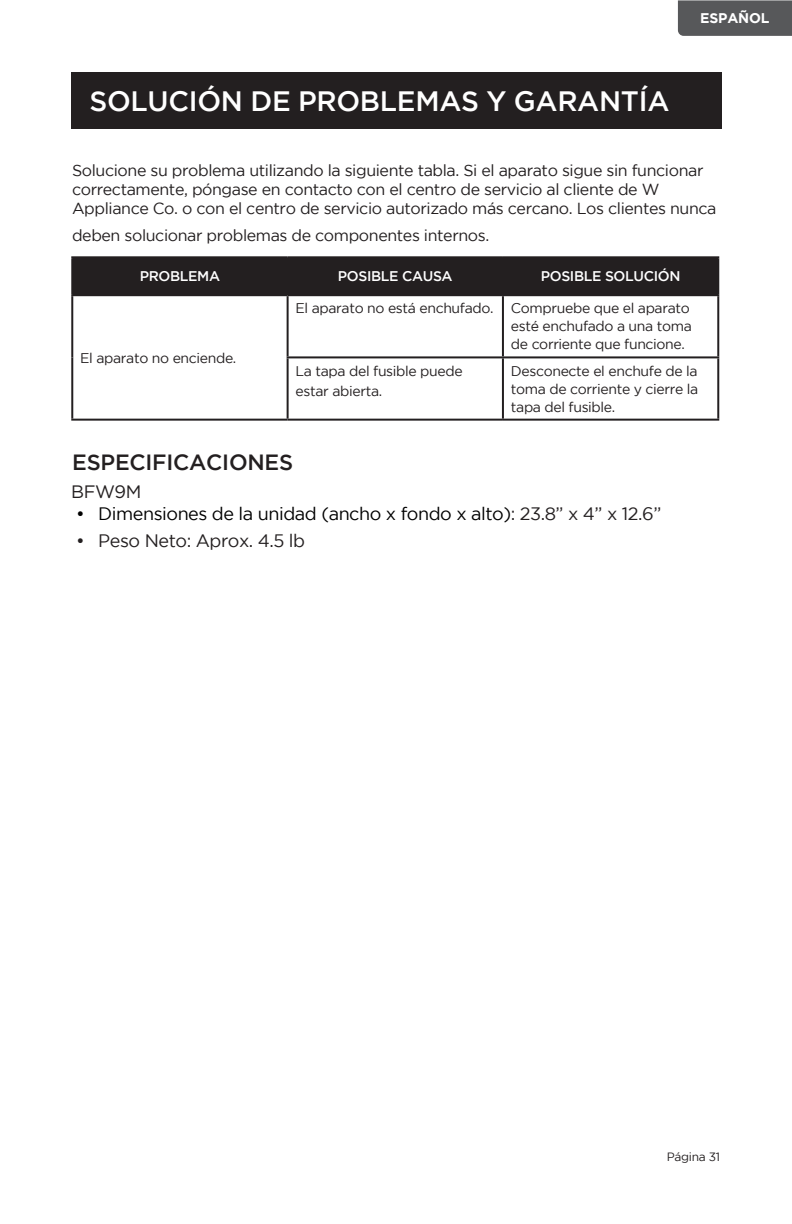
<style>
.page{position:relative;width:792px;height:1224px;background:#fff}
.page>*{position:absolute;margin:0;border:0;box-sizing:border-box;transform-origin:0 0}
.t1{font:500 28px "Gotham";letter-spacing:-.01em;color:#fff}
.t2{font:500 22px "Gotham";letter-spacing:-.01em;color:#231f20}
.t3{font:18px "Gotham";letter-spacing:-.025em;color:#000}
.t4{font:18px "Gotham";letter-spacing:-.025em;color:#231f20}
.t5{font:18px "Gotham";letter-spacing:-.025em;color:#231f20}
.t6{font:16px/19.2px "Gotham";letter-spacing:-.025em;color:#231f20}
.body_copy{font:14px/18px "Gotham";letter-spacing:-.025em;color:#231f20}
.body_copy-2{font:500 14px "Gotham";letter-spacing:-.025em;color:#fff}
.t7{font:700 14px "Gotham";letter-spacing:-.01em;color:#fff}
.t8{font:12px "Gotham";letter-spacing:-.025em;color:#231f20}
.s1{color:#231f20}
</style>
<div class="page">
<div style="left:678px;top:0;width:114px;height:36px;background:#57585a"></div>
<div style="left:73px;top:258px;width:644px;height:36px;background:#231f20"></div>
<hr style="left:71px;top:256px;width:217px;height:2px;background:#231f20">
<hr style="left:71px;top:258px;width:2px;height:36px;background:#231f20">
<hr style="left:288px;top:256px;width:215px;height:2px;background:#231f20">
<hr style="left:287px;top:258px;width:2px;height:36px;background:#231f20">
<hr style="left:503px;top:256px;width:216px;height:2px;background:#231f20">
<hr style="left:502px;top:258px;width:2px;height:36px;background:#231f20">
<hr style="left:717px;top:258px;width:2px;height:36px;background:#231f20">
<hr style="left:71px;top:294px;width:217px;height:2px;background:#231f20">
<hr style="left:71px;top:296px;width:2px;height:61px;background:#231f20">
<hr style="left:288px;top:294px;width:215px;height:2px;background:#231f20">
<hr style="left:287px;top:296px;width:2px;height:60px;background:#231f20">
<hr style="left:503px;top:294px;width:216px;height:2px;background:#231f20">
<hr style="left:502px;top:296px;width:2px;height:60px;background:#231f20">
<hr style="left:717px;top:296px;width:2px;height:60px;background:#231f20">
<hr style="left:71px;top:357px;width:2px;height:62px;background:#231f20">
<hr style="left:287px;top:356px;width:216px;height:2px;background:#231f20">
<hr style="left:287px;top:358px;width:2px;height:61px;background:#231f20">
<hr style="left:503px;top:356px;width:216px;height:2px;background:#231f20">
<hr style="left:502px;top:358px;width:2px;height:61px;background:#231f20">
<hr style="left:717px;top:358px;width:2px;height:61px;background:#231f20">
<hr style="left:71px;top:419px;width:217px;height:2px;background:#231f20">
<hr style="left:288px;top:419px;width:215px;height:2px;background:#231f20">
<hr style="left:503px;top:419px;width:216px;height:2px;background:#231f20">
<div style="left:71px;top:72px;width:650px;height:57px;background:#231f20"></div>
<p class="t1" style="left:89px;top:85px;width:581px">SOLUCIÓN DE PROBLEMAS Y GARANTÍA</p>
<p class="t7" style="left:700px;top:10px;width:71px">ESPAÑOL</p>
<p class="t6" style="left:72px;top:160px;width:646px">Solucione su problema utilizando la siguiente tabla. Si el aparato sigue sin funcionar correctamente, póngase en contacto con el centro de servicio al cliente de W<br>Appliance Co. o con el centro de servicio autorizado más cercano. Los clientes nunca</p>
<p class="t6" style="left:72px;top:225px;width:419px">deben solucionar problemas de componentes internos.</p>
<p class="body_copy-2" style="left:140px;top:268px;width:82px">PROBLEMA</p>
<p class="body_copy-2" style="left:338px;top:268px;width:116px">POSIBLE CAUSA</p>
<p class="body_copy-2" style="left:541px;top:268px;width:141px">POSIBLE SOLUCIÓN</p>
<p class="body_copy" style="left:80px;top:348px;width:158px">El aparato no enciende.</p>
<p class="body_copy" style="left:296px;top:299px;width:199px">El aparato no está enchufado.</p>
<p class="body_copy" style="left:511px;top:299px;width:182px">Compruebe que el aparato esté enchufado a una toma de corriente que funcione.</p>
<p class="body_copy" style="left:296px;top:360px;width:169px;line-height:20px">La tapa del fusible puede estar abierta.</p>
<p class="body_copy" style="left:511px;top:361px;width:188px">Desconecte el enchufe de la</p>
<p class="body_copy" style="left:511px;top:379px;width:189px">toma de corriente y cierre la tapa del fusible.</p>
<p class="t2" style="left:72px;top:450px;width:222px">ESPECIFICACIONES</p>
<p class="t5" style="left:71px;top:480px;width:72px">BFW9M</p>
<p class="t3" style="left:76px;top:504px;width:587px">• Dimensiones de la unidad (ancho x fondo x alto)<span class="s1">: 23.8” x 4” x 12.6”</span></p>
<p class="t4" style="left:76px;top:530px;width:230px">• Peso Neto: Aprox. 4.5 lb</p>
<p class="t8" style="left:667px;top:1150px;width:55px">Página 31</p>
</div>
